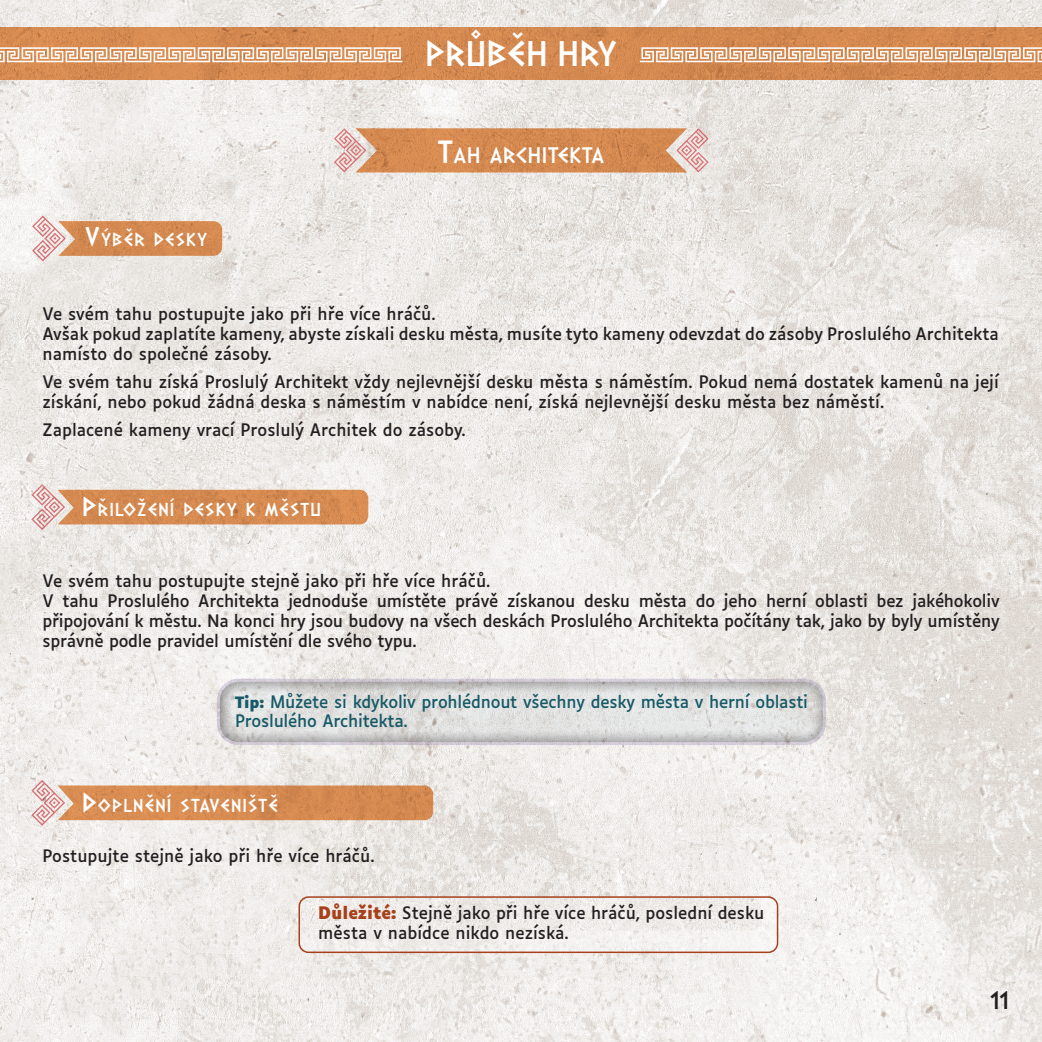
<style>
.page{position:relative;width:1042px;height:1042px;background:#fff}
.page>*{position:absolute;margin:0;border:0;box-sizing:border-box;transform-origin:0 0}
.Titre_1{font:700 30px "Dalek Pinpoint";letter-spacing:.025em;color:#fff}
.t1{font:700 21px "Dalek Pinpoint";color:#231f20}
.Titre_2{font:700 18.9px "Dalek Pinpoint";letter-spacing:.035em;color:#fff}
.Texte{font:16.5px/19.8px "Luciole";color:#231f20}
.Texte-2{font:16.5px/19.8px "Luciole";letter-spacing:-.015em;color:#165967}
.Titre_3{font:700 15.75px "Dalek Pinpoint";letter-spacing:.07em;color:#fff}
.s1{font-size:22.5px}
.s2{font-size:27px}
.s3{font-weight:700;font-size:15px}
.s4{font-weight:700;color:#a6411c}
</style>
<div class="page">
<img style="left:0;top:0;width:1042px;height:1042px">
<img style="left:0;top:487px;width:103px;height:509px">
<svg style="left:0;top:27px;width:1042px;height:53px;background:#d48950"></svg>
<svg style="left:0;top:47px;width:402px;height:15px"></svg>
<svg style="left:640px;top:47px;width:402px;height:15px"></svg>
<svg style="left:334px;top:128px;width:375px;height:44px;background:#d79465"></svg>
<svg style="left:32px;top:215px;width:190px;height:46px;background:#dca985"></svg>
<svg style="left:31px;top:484px;width:337px;height:46px;background:#dca67e"></svg>
<svg style="left:31px;top:780px;width:402px;height:46px;background:#dca67d"></svg>
<svg style="left:218px;top:680px;width:606px;height:63px;background:#d8d8d7"></svg>
<div style="left:217px;top:679px;width:609px;height:66px;border:3px solid #7e65ac;border-radius:20px"></div>
<svg style="left:299px;top:897px;width:478px;height:55px;fill:#f0eeeb"></svg>
<div style="left:298px;top:896px;width:480px;height:57px;border:2px solid #a6411c;border-radius:9px"></div>
<p class="Titre_1" style="left:425px;top:38px;width:193px">PRŮBĚH HRY</p>
<p class="Titre_3" style="left:85px;top:231px;width:124px"><span class="s1">V</span>ÝBĚR DESKY</p>
<p class="Titre_2" style="left:438px;top:145px;width:168px"><span class="s2">T</span>AH ARCHITEKTA</p>
<p class="Texte" style="left:43px;top:303px;width:395px">Ve svém tahu postupujte jako při hře více hráčů.</p>
<p class="Texte" style="left:43px;top:323px;width:958px">Avšak pokud zaplatíte kameny, abyste získali desku města, musíte tyto kameny odevzdat do zásoby Proslulého Architekta namísto do společné zásoby.</p>
<p class="Texte" style="left:43px;top:371px;width:958px">Ve svém tahu získá Proslulý Architekt vždy nejlevnější desku města s náměstím. Pokud nemá dostatek kamenů na její získání, nebo pokud žádná deska s náměstím v nabídce není, získá nejlevnější desku města bez náměstí.</p>
<p class="Texte" style="left:43px;top:419px;width:425px">Zaplacené kameny vrací Proslulý Architek do zásoby.</p>
<p class="Titre_3" style="left:82px;top:501px;width:240px"><span class="s1">P</span>ŘILOŽENÍ DESKY K MĚSTU</p>
<p class="Texte" style="left:43px;top:570px;width:449px">Ve svém tahu postupujte stejně jako při hře více hráčů.</p>
<p class="Texte" style="left:43px;top:589px;width:958px;text-align:justify">V tahu Proslulého Architekta jednoduše umístěte právě získanou desku města do jeho herní oblasti bez jakéhokoliv připojování k městu. Na konci hry jsou budovy na všech deskách Proslulého Architekta počítány tak, jako by byly umístěny správně podle pravidel umístění dle svého typu.</p>
<p class="Texte-2" style="left:235px;top:690px;width:574px"><span class="s3">Tip:</span> Můžete si kdykoliv prohlédnout všechny desky města v herní oblasti<br>Proslulého Architekta.</p>
<p class="Titre_3" style="left:82px;top:797px;width:197px"><span class="s1">D</span>OPLNĚNÍ STAVENIŠTĚ</p>
<p class="Texte" style="left:43px;top:844px;width:333px">Postupujte stejně jako při hře více hráčů.</p>
<p class="Texte" style="left:318px;top:902px;width:448px"><span class="s4">Důležité:</span> Stejně jako při hře více hráčů, poslední desku města v nabídce nikdo nezíská.</p>
<p class="t1" style="left:990px;top:989px;width:20px">11</p>
</div>
